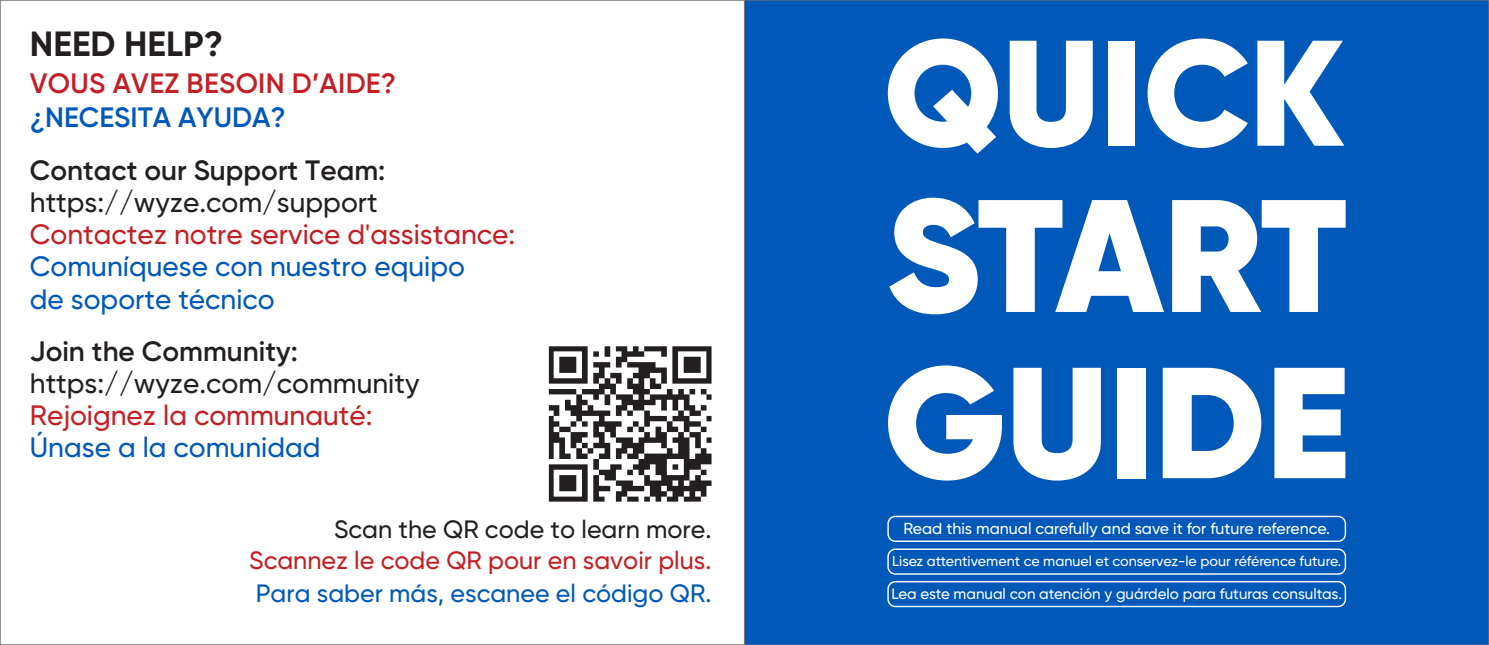
<style>
.page{position:relative;width:1489px;height:645px;background:#fff}
.page>*{position:absolute;margin:0;border:0;box-sizing:border-box;transform-origin:0 0}
.t1{font:700 35px "Gilroy";color:#231f20}
.t2{font:500 28px/33.6px "Gilroy";color:#0058b8}
.t3{font:500 28px "Gilroy";color:#c22025}
.t4{font:500 28px "Gilroy";color:#231f20}
.t5{font:600 28px "Gilroy";color:#231f20}
.t6{font:600 28px "Gilroy";letter-spacing:.01em;color:#c22025}
.t7{font:600 28px "Gilroy";color:#0058b8}
.t8{font:500 25.2px "Gilroy";color:#c22025}
.t9{font:500 25.2px "Gilroy";color:#0058b8}
.t10{font:500 25.2px "Gilroy";color:#231f20}
.t11{font:500 16.1px "Gilroy";color:#fff}
.t12{font:500 15.05px "Gilroy";color:#fff}
.t13{font:500 14.35px "Gilroy";color:#fff}
</style>
<div class="page">
<div style="left:744px;top:0;width:744px;height:645px;background:#0058b8"></div>
<svg style="left:887px;top:38px;width:110px;height:116px"></svg>
<svg style="left:1009px;top:41px;width:83px;height:107px"></svg>
<div style="left:1108px;top:41px;width:26px;height:105px;background:#fff"></div>
<svg style="left:1147px;top:38px;width:100px;height:110px"></svg>
<svg style="left:1257px;top:41px;width:87px;height:105px"></svg>
<svg style="left:889px;top:198px;width:274px;height:116px"></svg>
<svg style="left:1172px;top:200px;width:173px;height:112px"></svg>
<svg style="left:888px;top:365px;width:113px;height:115px"></svg>
<svg style="left:1013px;top:368px;width:87px;height:112px"></svg>
<div style="left:1117px;top:368px;width:28px;height:110px;background:#fff"></div>
<svg style="left:1162px;top:368px;width:99px;height:110px"></svg>
<svg style="left:1274px;top:368px;width:71px;height:110px"></svg>
<div style="left:887px;top:516px;width:458px;height:26px;border:1px solid #fff;border-radius:7px"></div>
<div style="left:887px;top:548px;width:458px;height:27px;border:1px solid #fff;border-radius:7px"></div>
<div style="left:887px;top:581px;width:458px;height:26px;border:1px solid #fff;border-radius:7px"></div>
<svg style="left:548px;top:346px;width:164px;height:156px"></svg>
<h1 class="t1" style="left:30px;top:21px;width:195px">NEED HELP?</h1>
<h2 class="t6" style="left:30px;top:66px;width:368px">VOUS AVEZ BESOIN D’AIDE?</h2>
<h2 class="t7" style="left:30px;top:100px;width:257px">¿NECESITA AYUDA?</h2>
<h2 class="t5" style="left:30px;top:153px;width:357px">Contact our Support Team:</h2>
<h2 class="t3" style="left:30px;top:217px;width:487px">Contactez notre service d'assistance:</h2>
<h2 class="t4" style="left:30px;top:185px;width:349px">https://wyze.com/support</h2>
<h2 class="t2" style="left:30px;top:249px;width:436px">Comuníquese con nuestro equipo de soporte técnico</h2>
<h2 class="t5" style="left:30px;top:334px;width:269px">Join the Community:</h2>
<h2 class="t3" style="left:30px;top:398px;width:344px">Rejoignez la communauté:</h2>
<h2 class="t2" style="left:30px;top:430px;width:292px">Únase a la comunidad</h2>
<h2 class="t4" style="left:30px;top:366px;width:391px">https://wyze.com/community</h2>
<h3 class="t10" style="left:334px;top:514px;width:379px">Scan the QR code to learn more.</h3>
<h3 class="t8" style="left:249px;top:545px;width:464px">Scannez le code QR pour en savoir plus.</h3>
<h3 class="t9" style="left:256px;top:577px;width:457px">Para saber más, escanee el código QR.</h3>
<p class="t11" style="left:903px;top:519px;width:428px">Read this manual carefully and save it for future reference.</p>
<p class="t13" style="left:892px;top:553px;width:450px">Lisez attentivement ce manuel et conservez-le pour référence future.</p>
<p class="t12" style="left:891px;top:585px;width:452px">Lea este manual con atención y guárdelo para futuras consultas.</p>
</div>
